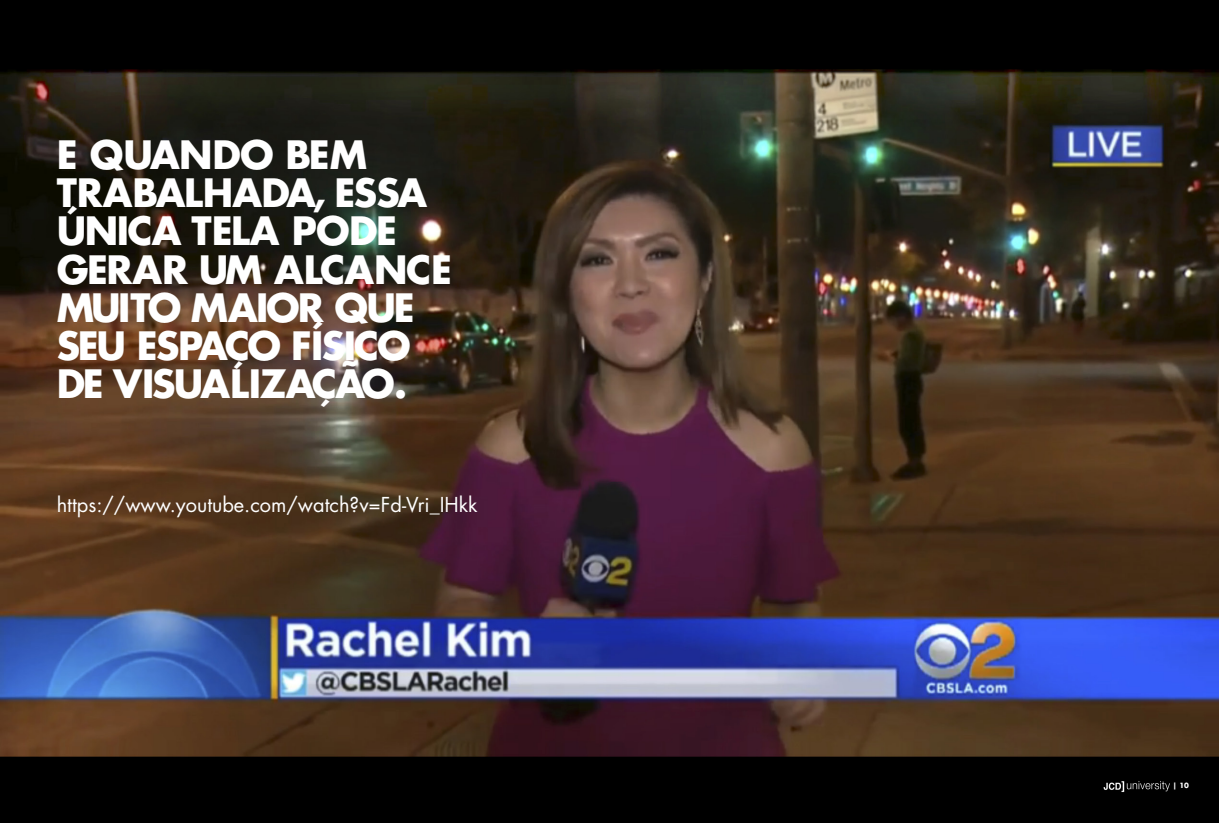
<style>
.page{position:relative;width:1219px;height:823px;background:#fff}
.page>*{position:absolute;margin:0;border:0;box-sizing:border-box;transform-origin:0 0}
.t1{font:700 38px "Futura";letter-spacing:-.04em;color:#fff}
.t2{font:700 38px "Futura";letter-spacing:-.02em;color:#fff}
.t3{font:700 38px "Futura";letter-spacing:-.06em;color:#fff}
.t4{font:20px "Futura";color:#fff}
.t5{font:700 7px "Futura";color:#fff}
</style>
<div class="page">
<img style="left:0;top:0;width:1219px;height:822px">
<img style="left:1101px;top:778px;width:72px;height:15px">
<p class="t2" style="left:57px;top:130px;width:312px">E QUANDO BEM</p>
<p class="t2" style="left:57px;top:168px;width:372px">TRABALHADA, ESSA</p>
<p class="t1" style="left:57px;top:206px;width:342px">ÚNICA TELA PODE</p>
<p class="t2" style="left:57px;top:244px;width:397px">GERAR UM ALCANCE</p>
<p class="t3" style="left:57px;top:282px;width:359px">MUITO MAIOR QUE</p>
<p class="t1" style="left:57px;top:320px;width:356px">SEU ESPAÇO FÍSICO</p>
<p class="t1" style="left:57px;top:358px;width:352px">DE VISUALIZAÇÃO.</p>
<p class="t4" style="left:57px;top:491px;width:422px">https://www.youtube.com/watch?v=Fd-Vri_IHkk</p>
<p class="t5" style="left:1173px;top:780px;width:18px">| 10</p>
</div>
